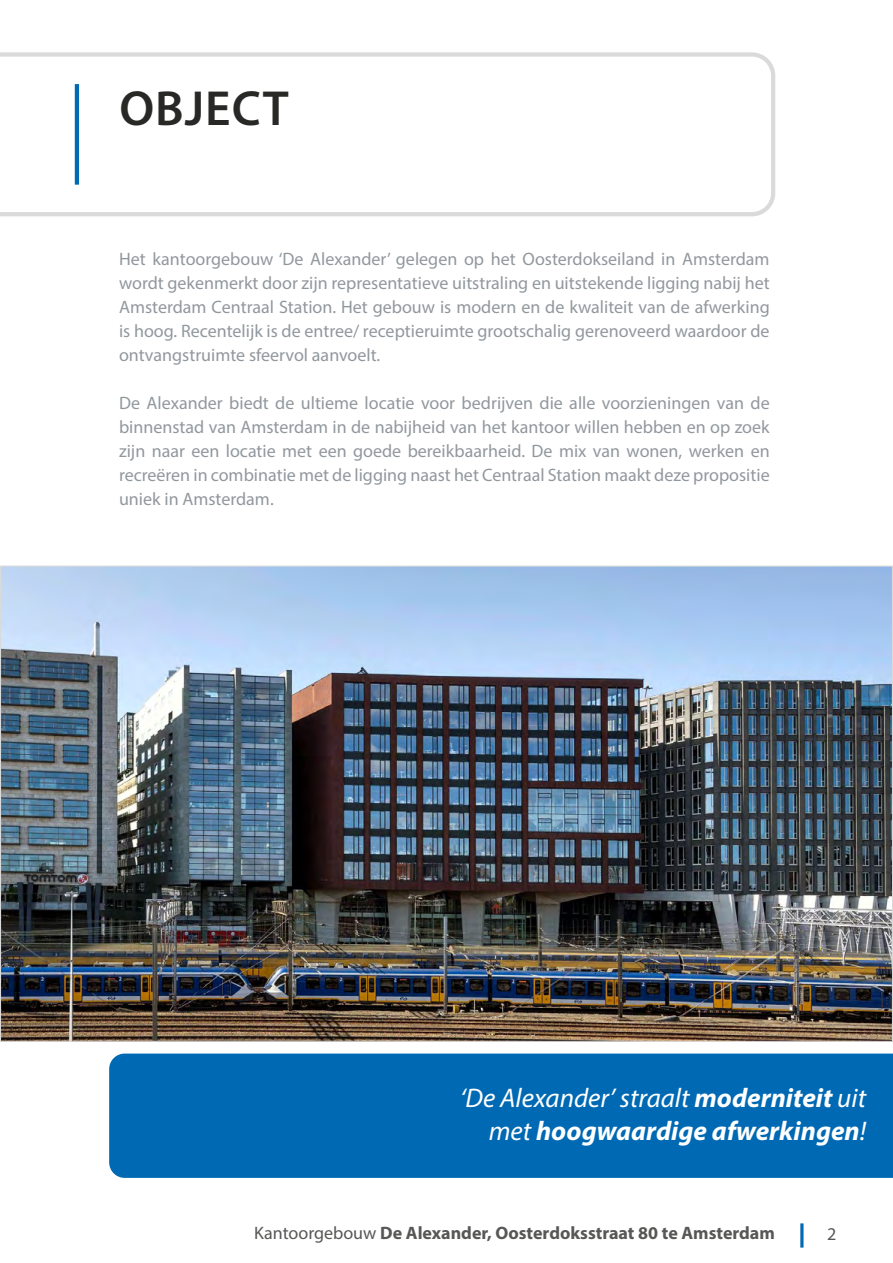
<style>
.page{position:relative;width:893px;height:1263px;background:#fff}
.page>*{position:absolute;margin:0;border:0;box-sizing:border-box;transform-origin:0 0}
.t1{font:600 49.5px "Myriad Pro";letter-spacing:.02em;color:#282827}
.t2{font:italic 700 27px/32.4px "Myriad Pro";color:#fff;text-align:right}
.t3{font:18px/24px "Myriad Pro";color:#91989d;text-align:justify}
.t4{font:700 18px "Myriad Pro";color:#575756}
.t5{font:18px "Myriad Pro";color:#575756}
.s1{font-weight:400}
</style>
<div class="page">
<hr style="left:800px;top:1223px;width:3px;height:24px;background:#0069b4">
<svg style="left:0;top:52px;width:775px;height:164px"></svg>
<hr style="left:75px;top:84px;width:4px;height:101px;background:#0069b4">
<div style="left:109px;top:1053px;width:784px;height:125px;background:#0069b4"></div>
<img style="left:2px;top:568px;width:889px;height:472px">
<h1 class="t1" style="left:119px;top:76px;width:171px">OBJECT</h1>
<p class="t3" style="left:119px;top:247px;width:652px">Het kantoorgebouw ‘De Alexander’ gelegen op het Oosterdokseiland in Amsterdam wordt gekenmerkt door zijn representatieve uitstraling en uitstekende ligging nabij het Amsterdam Centraal Station. Het gebouw is modern en de kwaliteit van de afwerking is hoog. Recentelijk is de entree/ receptieruimte grootschalig gerenoveerd waardoor de ontvangstruimte sfeervol aanvoelt.</p>
<p class="t3" style="left:119px;top:391px;width:652px">De Alexander biedt de ultieme locatie voor bedrijven die alle voorzieningen van de binnenstad van Amsterdam in de nabijheid van het kantoor willen hebben en op zoek zijn naar een locatie met een goede bereikbaarheid. De mix van wonen, werken en recreëren in combinatie met de ligging naast het Centraal Station maakt deze propositie uniek in Amsterdam.</p>
<h2 class="t2" style="left:460px;top:1081px;width:407px"><span class="s1">‘De Alexander’ straalt</span> moderniteit <span class="s1">uit met</span> hoogwaardige afwerkingen<span class="s1">!</span></h2>
<p class="t4" style="left:254px;top:1221px;width:522px"><span class="s1">Kantoorgebouw</span> De Alexander, Oosterdoksstraat 80 te Amsterdam</p>
<p class="t5" style="left:827px;top:1222px;width:11px">2</p>
</div>
